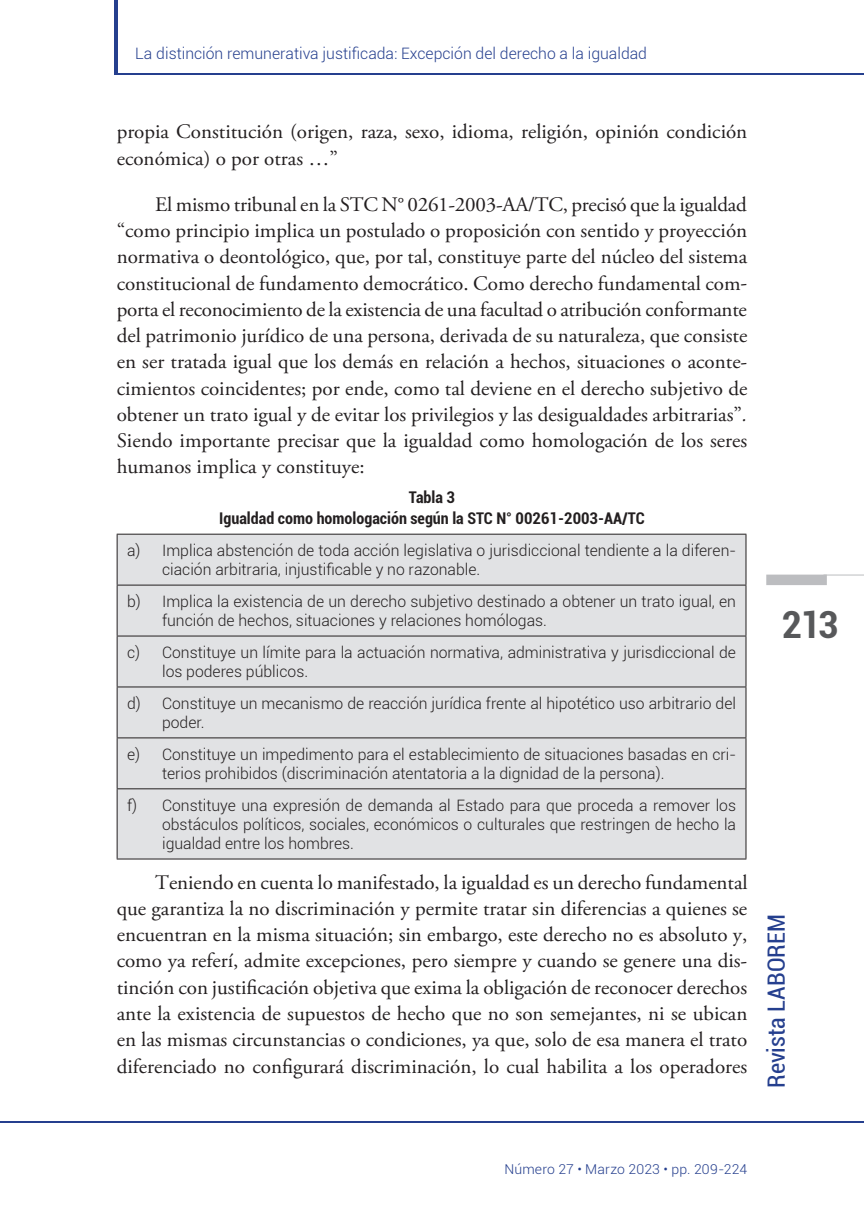
<style>
.page{position:relative;width:864px;height:1211px;background:#fff}
.page>*{position:absolute;margin:0;border:0;box-sizing:border-box;transform-origin:0 0}
.t1{font:700 condensed 37.27px "Roboto";color:#57585a}
.t2{font:condensed 23.8px "Roboto";color:#253f8e}
.t3{font:20.65px/26.2px "Adobe Garamond Pro";color:#231f20;text-align:justify}
.t4{font:700 condensed 16.1px/21.7px "Roboto";color:#231f20;text-align:center}
.t5{font:300 15.75px/19.2px "Roboto";color:#231f20}
.t6{font:300 15.75px "Roboto";color:#253f8e}
.t7{font:300 13.65px "Roboto";letter-spacing:.01em;color:#253f8e}
.s1{font-style:italic}
</style>
<div class="page">
<hr style="left:823px;top:574px;width:40px;height:1px;background:#bcbdc0">
<div style="left:766px;top:574px;width:60px;height:11px;background:#bcbdc0"></div>
<svg style="left:115px;top:0;width:748px;height:75px"></svg>
<svg style="left:0;top:1121px;width:863px;height:1px"></svg>
<div style="left:118px;top:534px;width:627px;height:324px;background:#e1e2e4"></div>
<hr style="left:117px;top:533px;width:629px;height:1px;background:#231f20">
<hr style="left:117px;top:534px;width:1px;height:50px;background:#231f20">
<hr style="left:745px;top:534px;width:1px;height:50px;background:#231f20">
<hr style="left:117px;top:584px;width:629px;height:1px;background:#231f20">
<hr style="left:117px;top:585px;width:1px;height:50px;background:#231f20">
<hr style="left:745px;top:585px;width:1px;height:50px;background:#231f20">
<hr style="left:117px;top:635px;width:629px;height:1px;background:#231f20">
<hr style="left:117px;top:636px;width:1px;height:50px;background:#231f20">
<hr style="left:745px;top:636px;width:1px;height:50px;background:#231f20">
<hr style="left:117px;top:686px;width:629px;height:1px;background:#231f20">
<hr style="left:117px;top:687px;width:1px;height:50px;background:#231f20">
<hr style="left:745px;top:687px;width:1px;height:50px;background:#231f20">
<hr style="left:117px;top:737px;width:629px;height:1px;background:#231f20">
<hr style="left:117px;top:738px;width:1px;height:50px;background:#231f20">
<hr style="left:745px;top:738px;width:1px;height:50px;background:#231f20">
<hr style="left:117px;top:788px;width:629px;height:1px;background:#231f20">
<hr style="left:117px;top:789px;width:1px;height:69px;background:#231f20">
<hr style="left:745px;top:789px;width:1px;height:69px;background:#231f20">
<hr style="left:117px;top:858px;width:629px;height:1px;background:#231f20">
<p class="t6" style="left:135px;top:42px;width:513px">La distinción remunerativa justificada: Excepción del derecho a la igualdad</p>
<p class="t3" style="left:117px;top:119px;width:632px">propia Constitución (origen, raza, sexo, idioma, religión, opinión condición económica) o por otras …”</p>
<p class="t3" style="left:117px;top:192px;width:632px;text-indent:38px">El mismo tribunal en la STC N° 0261-2003-AA/TC, precisó que la igualdad “como principio implica un postulado o proposición con sentido y proyección normativa o deontológico, que, por tal, constituye parte del núcleo del sistema constitucional de fundamento democrático. Como derecho fundamental com&shy;porta el reconocimiento de la existencia de una facultad o atribución conformante del patrimonio jurídico de una persona, derivada de su naturaleza, que consiste en ser tratada igual que los demás en relación a hechos, situaciones o aconte&shy;cimientos coincidentes; por ende, como tal deviene en el derecho subjetivo de obtener un trato igual y de evitar los privilegios y las desigualdades arbitrarias”<span class="s1">.<br></span>Siendo importante precisar que la igualdad como homologación de los seres humanos implica y constituye:</p>
<p class="t4" style="left:219px;top:485px;width:426px">Tabla 3<br>Igualdad como homologación según la STC N° 00261-2003-AA/TC</p>
<p class="t5" style="left:162px;top:540px;width:575px;text-indent:-35px">a) Implica abstención de toda acción legislativa o jurisdiccional tendiente a la diferen&shy;ciación arbitraria, injustificable y no razonable.</p>
<p class="t5" style="left:162px;top:591px;width:575px;text-indent:-35px">b) Implica la existencia de un derecho subjetivo destinado a obtener un trato igual, en función de hechos, situaciones y relaciones homólogas.</p>
<p class="t5" style="left:162px;top:642px;width:575px;text-indent:-35px">c) Constituye un límite para la actuación normativa, administrativa y jurisdiccional de los poderes públicos.</p>
<p class="t5" style="left:162px;top:693px;width:575px;text-indent:-35px">d) Constituye un mecanismo de reacción jurídica frente al hipotético uso arbitrario del poder.</p>
<p class="t5" style="left:162px;top:744px;width:575px;text-indent:-35px">e) Constituye un impedimento para el establecimiento de situaciones basadas en cri&shy;terios prohibidos (discriminación atentatoria a la dignidad de la persona).</p>
<p class="t5" style="left:162px;top:794px;width:575px;text-align:justify;text-indent:-35px">f) Constituye una expresión de demanda al Estado para que proceda a remover los obstáculos políticos, sociales, económicos o culturales que restringen de hecho la igualdad entre los hombres.</p>
<p class="t3" style="left:117px;top:869px;width:632px;text-indent:38px">Teniendo en cuenta lo manifestado, la igualdad es un derecho fundamental que garantiza la no discriminación y permite tratar sin diferencias a quienes se encuentran en la misma situación; sin embargo, este derecho no es absoluto y, como ya referí, admite excepciones, pero siempre y cuando se genere una dis&shy;tinción con justificación objetiva que exima la obligación de reconocer derechos ante la existencia de supuestos de hecho que no son semejantes, ni se ubican en las mismas circunstancias o condiciones, ya que, solo de esa manera el trato diferenciado no configurará discriminación, lo cual habilita a los operadores</p>
<h1 class="t1" style="left:781px;top:598px;width:58px">213</h1>
<p class="t2" style="left:759px;top:1087px;width:175px;rotate:-90deg">Revista LABOREM</p>
<p class="t7" style="left:504px;top:1159px;width:244px">Número 27 • Marzo 2023 • pp. 209-224</p>
</div>
